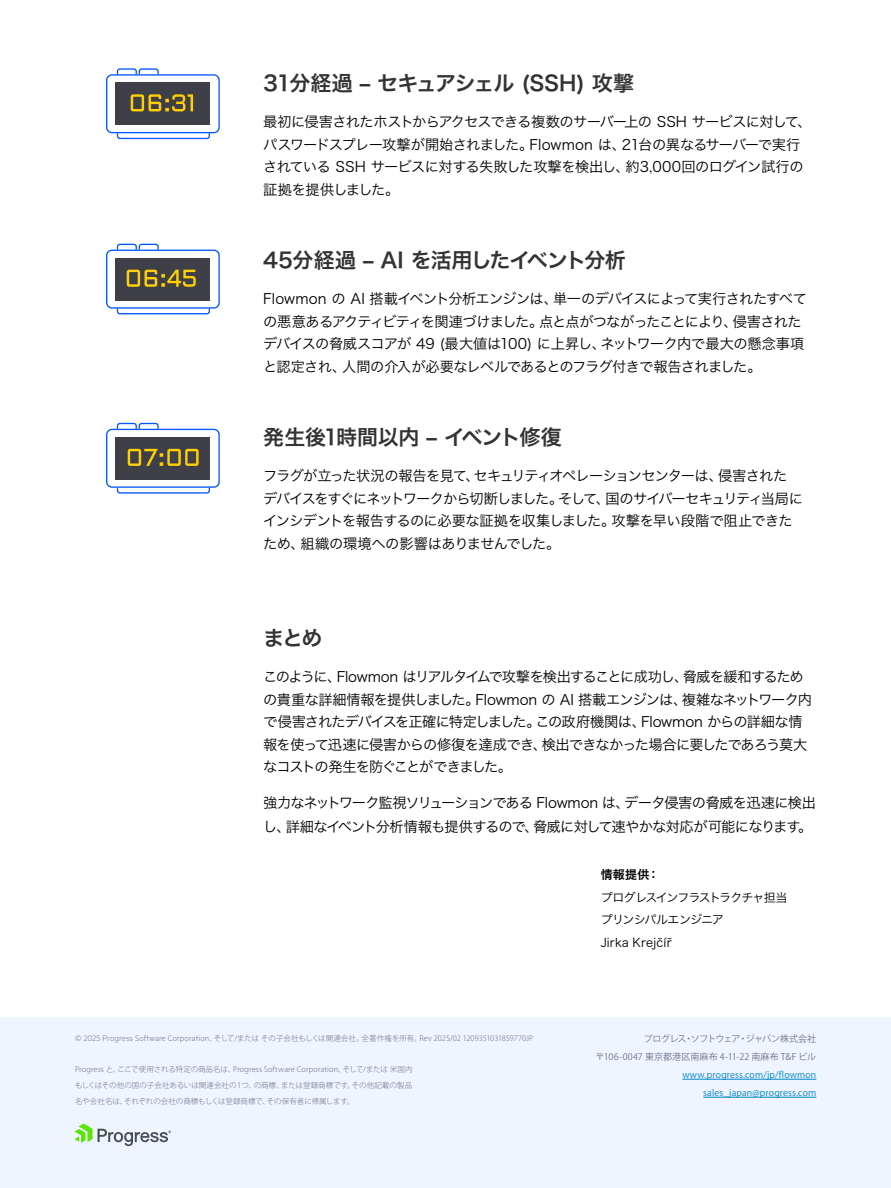
<style>
.page{position:relative;width:891px;height:1188px;background:#fff}
.page>*{position:absolute;margin:0;border:0;box-sizing:border-box;transform-origin:0 0}
.Main_Titles{font:21px "Hira Kaku Pro W6";letter-spacing:-.04em;color:#333}
.Body_2{font:14.25px/22.5px "Hira Kaku Pro N W3";letter-spacing:-.055em;color:#000}
.Body_2-2{font:12px "Hira Kaku Pro N W3";letter-spacing:-.09em;color:#000}
.Body_2-3{font:12px "Hira Kaku Pro N W3";color:#000}
.Body_2-4{font:12px "Hira Kaku Pro N W3";letter-spacing:-.06em;color:#000}
.Body_2-5{font:12px "Hira Kaku Pro N W6";color:#000}
.t1{font:9px/18px "Koz Go Pr 6 N";letter-spacing:-.005em;color:#6d7689;text-align:right}
.t2{font:9px/18px "Koz Go Pr 6 N";letter-spacing:.02em;color:#0083ca;text-align:right}
.t3{font:300 7.5px/15.8px "Koz Go Pr 6 N";letter-spacing:-.01em;color:#6d7689;text-align:justify}
.s1{font-family:"Metric";font-size:9px}
</style>
<div class="page">
<div style="left:0;top:1017px;width:891px;height:171px;background:#eef5ff"></div>
<hr style="left:682px;top:1079px;width:134px;height:1px;background:#0083ca">
<hr style="left:703px;top:1097px;width:113px;height:1px;background:#0083ca">
<svg style="left:74px;top:1124px;width:97px;height:22px"></svg>
<div style="left:115px;top:83px;width:95px;height:42px;background:#3f3f47"></div>
<div style="left:106px;top:74px;width:114px;height:59px;border:1px solid #0357ff;border-radius:5px"></div>
<svg style="left:116px;top:68px;width:43px;height:8px"></svg>
<svg style="left:116px;top:132px;width:95px;height:8px"></svg>
<svg style="left:131px;top:94px;width:62px;height:17px"></svg>
<div style="left:115px;top:258px;width:95px;height:42px;background:#3f3f47"></div>
<div style="left:106px;top:250px;width:114px;height:59px;border:1px solid #0357ff;border-radius:5px"></div>
<svg style="left:116px;top:243px;width:43px;height:8px"></svg>
<svg style="left:116px;top:307px;width:95px;height:8px"></svg>
<svg style="left:127px;top:270px;width:69px;height:17px"></svg>
<div style="left:115px;top:437px;width:95px;height:42px;background:#3f3f47"></div>
<div style="left:106px;top:429px;width:114px;height:59px;border:1px solid #0357ff;border-radius:5px"></div>
<svg style="left:116px;top:422px;width:43px;height:8px"></svg>
<svg style="left:116px;top:486px;width:95px;height:8px"></svg>
<svg style="left:128px;top:449px;width:71px;height:17px"></svg>
<p class="Main_Titles" style="left:263px;top:65px;width:372px">31分経過 – セキュアシェル (SSH) 攻撃</p>
<p class="Body_2" style="left:263px;top:110px;width:550px">最初に侵害されたホストからアクセスできる複数のサーバー上の SSH サービスに対して、パスワードスプレー攻撃が開始されました。Flowmon は、21台の異なるサーバーで実行されている SSH サービスに対する失敗した攻撃を検出し、約3,000回のログイン試行の証拠を提供しました。</p>
<p class="Main_Titles" style="left:263px;top:242px;width:364px">45分経過 – AI を活用したイベント分析</p>
<p class="Body_2" style="left:263px;top:287px;width:545px">Flowmon の AI 搭載イベント分析エンジンは、単一のデバイスによって実行されたすべての悪意あるアクティビティを関連づけました。点と点がつながったことにより、侵害されたデバイスの脅威スコアが 49 (最大値は100) に上昇し、ネットワーク内で最大の懸念事項と認定され、人間の介入が必要なレベルであるとのフラグ付きで報告されました。</p>
<p class="Main_Titles" style="left:263px;top:419px;width:300px">発生後1時間以内 – イベント修復</p>
<p class="Body_2" style="left:263px;top:464px;width:541px">フラグが立った状況の報告を見て、セキュリティオペレーションセンターは、侵害されたデバイスをすぐにネットワークから切断しました。そして、国のサイバーセキュリティ当局にインシデントを報告するのに必要な証拠を収集しました。攻撃を早い段階で阻止できたため、組織の環境への影響はありませんでした。</p>
<p class="Main_Titles" style="left:263px;top:620px;width:61px">まとめ</p>
<p class="Body_2" style="left:263px;top:665px;width:550px">このように、Flowmon はリアルタイムで攻撃を検出することに成功し、脅威を緩和するための貴重な詳細情報を提供しました。Flowmon の AI 搭載エンジンは、複雑なネットワーク内で侵害されたデバイスを正確に特定しました。この政府機関は、Flowmon からの詳細な情報を使って迅速に侵害からの修復を達成でき、検出できなかった場合に要したであろう莫大なコストの発生を防ぐことができました。</p>
<p class="Body_2" style="left:263px;top:790px;width:554px;line-height:24px">強力なネットワーク監視ソリューションである Flowmon は、データ侵害の脅威を迅速に検出し、詳細なイベント分析情報も提供するので、脅威に対して速やかな対応が可能になります。</p>
<p class="Body_2-5" style="left:601px;top:864px;width:60px">情報提供：</p>
<p class="Body_2-2" style="left:601px;top:887px;width:188px">プログレスインフラストラクチャ担当</p>
<p class="Body_2-4" style="left:601px;top:909px;width:125px">プリンシパルエンジニア</p>
<p class="Body_2-3" style="left:601px;top:932px;width:73px">Jirka Krejčíř</p>
<p class="t3" style="left:75px;top:1030px;width:460px"><span class="s1">© 2025 Progress Software Corporation</span>、そして/または その子会社もしくは関連会社。全著作権を所有。Rev 2025/02 1209351031859770JP</p>
<p class="t3" style="left:75px;top:1062px;width:339px">Progress と、ここで使用される特定の商品名は、Progress Software Corporation、そして/または 米国内もしくはその他の国の子会社あるいは関連会社の１つ、の商標、または登録商標です。その他記載の製品名や会社名は、それぞれの会社の商標もしくは登録商標で、その保有者に帰属します。</p>
<p class="t1" style="left:596px;top:1030px;width:222px">プログレス・ソフトウェア・ジャパン株式会社〒106-0047 東京都港区南麻布 4-11-22 南麻布 T&amp;F ビル</p>
<p class="t2" style="left:682px;top:1066px;width:135px">www.progress.com/jp/flowmon sales_japan@progress.com</p>
</div>
